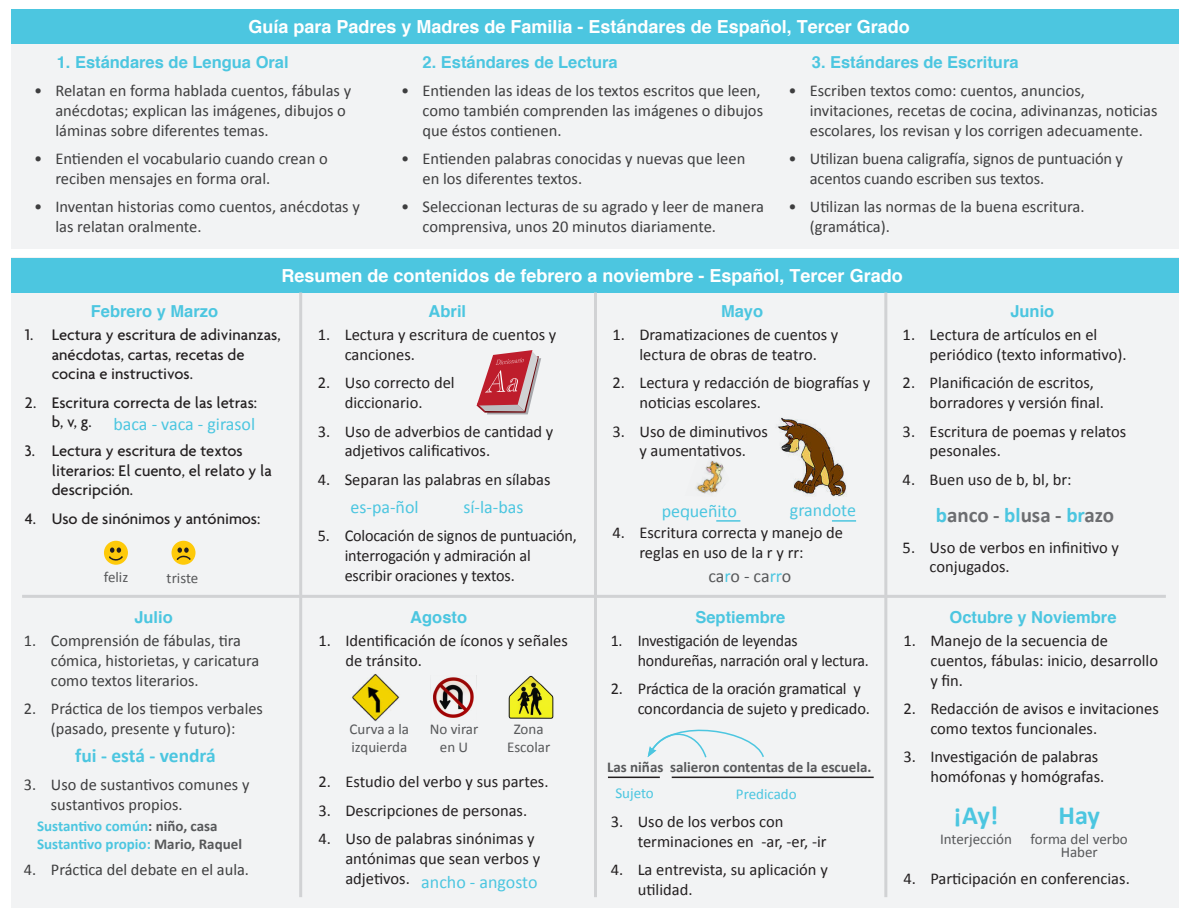
<style>
.page{position:relative;width:1188px;height:918px;background:#fff}
.page>*{position:absolute;margin:0;border:0;box-sizing:border-box;transform-origin:0 0}
.t1{font:700 26.25px "Calibri";color:#4cc6e0}
.t2{font:700 21px "Calibri";color:#6c6d70}
.t3{font:700 19.5px "Calibri";color:#4cc6e0}
.t4{font:700 18px "Helvetica";color:#fff}
.t5{font:18px "Calibri";color:#4cc6e0}
.t6{font:18px "Calibri";letter-spacing:-.01em;color:#57585a}
.t7{font:16.5px/19.8px "Calibri";color:#231f20}
.t8{font:16.5px/19.8px "Calibri";color:#3e3e3f}
.t9{font:500 16.5px/19.8px "Agenda";color:#231f20}
.t10{font:700 16.5px "Helvetica";color:#4cc6e0}
.t11{font:16.5px/19.8px "Calibri";color:#231f20;scale:.96 1}
.t12{font:15px/18px "Calibri";color:#57585a;text-align:center}
.t13{font:700 15px "Calibri";color:#4cc6e0}
.t14{font:700 15px "Calibri";color:#57585a}
.t15{font:15px "Calibri";color:#4cc6e0}
.s1{color:#57585a}
.s2{color:#4cc6e0}
</style>
<div class="page">
<div style="left:11px;top:44px;width:1167px;height:205px;background:#f2f3f4"></div>
<div style="left:11px;top:258px;width:1167px;height:650px;background:#f2f3f4"></div>
<div style="left:11px;top:9px;width:1167px;height:35px;background:#4cc6e0"></div>
<div style="left:11px;top:258px;width:1167px;height:35px;background:#4cc6e0"></div>
<hr style="left:22px;top:595px;width:1144px;height:3px;background:#d1d2d4">
<hr style="left:884px;top:293px;width:3px;height:604px;background:#d1d2d4">
<hr style="left:594px;top:293px;width:3px;height:604px;background:#d1d2d4">
<hr style="left:299px;top:293px;width:3px;height:604px;background:#d1d2d4">
<img style="left:352px;top:674px;width:48px;height:48px">
<img style="left:433px;top:677px;width:41px;height:41px">
<img style="left:509px;top:676px;width:45px;height:43px">
<hr style="left:608px;top:777px;width:52px;height:1px;background:#231f20">
<hr style="left:672px;top:777px;width:202px;height:1px;background:#231f20">
<svg style="left:648px;top:729px;width:116px;height:29px"></svg>
<img style="left:696px;top:460px;width:28px;height:34px">
<hr style="left:716px;top:520px;width:24px;height:2px;background:#4cc6e0">
<img style="left:777px;top:417px;width:70px;height:80px">
<hr style="left:832px;top:520px;width:24px;height:2px;background:#4cc6e0">
<div style="left:104px;top:541px;width:24px;height:24px;background:#feca0a;border-radius:50%"></div>
<svg style="left:109px;top:548px;width:15px;height:14px"></svg>
<div style="left:172px;top:541px;width:24px;height:24px;background:#feca0a;border-radius:50%"></div>
<svg style="left:176px;top:548px;width:15px;height:12px"></svg>
<svg style="left:477px;top:350px;width:64px;height:64px"></svg>
<p class="t4" style="left:249px;top:16px;width:663px">Guía para Padres y Madres de Familia - Estándares de Español, Tercer Grado</p>
<p class="t10" style="left:57px;top:52px;width:234px">1. Estándares de Lengua Oral</p>
<p class="t10" style="left:423px;top:52px;width:197px">2. Estándares de Lectura</p>
<p class="t10" style="left:812px;top:52px;width:208px">3. Estándares de Escritura</p>
<p class="t8" style="left:55px;top:81px;width:297px;text-indent:-21px">• Relatan en forma hablada cuentos, fábulas y anécdotas; explican las imágenes, dibujos o láminas sobre diferentes temas.</p>
<p class="t8" style="left:55px;top:149px;width:274px;text-indent:-21px">• Entienden el vocabulario cuando crean o reciben mensajes en forma oral.</p>
<p class="t8" style="left:55px;top:197px;width:306px;text-indent:-21px">• Inventan historias como cuentos, anécdotas y las relatan oralmente.</p>
<p class="t8" style="left:423px;top:81px;width:342px;text-indent:-21px">• Entienden las ideas de los textos escritos que leen, como también comprenden las imágenes o dibujos que éstos contienen.</p>
<p class="t8" style="left:423px;top:149px;width:324px;text-indent:-21px">• Entienden palabras conocidas y nuevas que leen en los diferentes textos.</p>
<p class="t8" style="left:423px;top:197px;width:343px;text-indent:-21px">• Seleccionan lecturas de su agrado y leer de manera comprensiva, unos 20 minutos diariamente.</p>
<p class="t8" style="left:810px;top:81px;width:349px;text-indent:-21px">• Escriben textos como: cuentos, anuncios, invitaciones, recetas de cocina, adivinanzas, noticias escolares, los revisan y los corrigen adecuamente.</p>
<p class="t8" style="left:810px;top:149px;width:315px;text-indent:-21px">• Utilizan buena caligrafía, signos de puntuación y acentos cuando escriben sus textos.</p>
<p class="t8" style="left:810px;top:197px;width:276px;text-indent:-21px">• Utilizan las normas de la buena escritura. (gramática).</p>
<p class="t10" style="left:91px;top:301px;width:129px">Febrero y Marzo</p>
<p class="t4" style="left:281px;top:264px;width:623px">Resumen de contenidos de febrero a noviembre - Español, Tercer Grado</p>
<p class="t10" style="left:429px;top:301px;width:39px">Abril</p>
<p class="t10" style="left:721px;top:301px;width:44px">Mayo</p>
<p class="t10" style="left:1010px;top:301px;width:46px">Junio</p>
<p class="t9" style="left:52px;top:324px;width:230px;text-indent:-27px">1. Lectura y escritura de adivinanzas, anécdotas, cartas, recetas de cocina e instructivos.</p>
<p class="t9" style="left:52px;top:392px;width:207px;text-indent:-27px">2. Escritura correcta de las letras: b, v, g.</p>
<p class="t9" style="left:52px;top:440px;width:222px;text-indent:-27px">3. Lectura y escritura de textos literarios: El cuento, el relato y la descripción.</p>
<p class="t9" style="left:25px;top:508px;width:237px">4. Uso de sinónimos y antónimos:</p>
<p class="t5" style="left:113px;top:413px;width:143px">baca - vaca - girasol</p>
<p class="t12" style="left:104px;top:568px;width:26px">feliz</p>
<p class="t12" style="left:167px;top:569px;width:33px">triste</p>
<p class="t10" style="left:134px;top:607px;width:40px">Julio</p>
<p class="t8" style="left:51px;top:631px;width:210px;text-indent:-27px">1. Comprensión de fábulas, tira cómica, historietas, y caricatura como textos literarios.</p>
<p class="t8" style="left:24px;top:699px;width:240px;text-align:center">2. Práctica de los tiempos verbales (pasado, presente y futuro):</p>
<p class="t3" style="left:75px;top:743px;width:142px">fui - está - vendrá</p>
<p class="t8" style="left:51px;top:775px;width:200px;text-indent:-27px">3. Uso de sustantivos comunes y sustantivos propios.</p>
<p class="t13" style="left:37px;top:817px;width:182px">Sustantivo común<span class="s1">: niño, casa</span></p>
<p class="t13" style="left:37px;top:834px;width:206px">Sustantivo propio: <span class="s1">Mario, Raquel</span></p>
<p class="t8" style="left:24px;top:860px;width:227px">4. Práctica del debate en el aula.</p>
<p class="t7" style="left:345px;top:325px;width:213px;text-indent:-27px">1. Lectura y escritura de cuentos y canciones.</p>
<p class="t7" style="left:318px;top:373px;width:138px;text-align:center">2. Uso correcto del diccionario.</p>
<p class="t7" style="left:345px;top:421px;width:210px;text-indent:-27px">3. Uso de adverbios de cantidad y adjetivos calificativos.</p>
<p class="t7" style="left:318px;top:469px;width:234px">4. Separan las palabras en sílabas</p>
<p class="t5" style="left:350px;top:496px;width:70px">es-pa-ñol</p>
<p class="t5" style="left:463px;top:496px;width:62px">sí-la-bas</p>
<p class="t7" style="left:345px;top:526px;width:234px;text-indent:-27px">5. Colocación de signos de puntuación, interrogación y admiración al escribir oraciones y textos.</p>
<p class="t10" style="left:410px;top:607px;width:58px">Agosto</p>
<p class="t7" style="left:345px;top:631px;width:224px;text-indent:-27px">1. Identificación de íconos y señales de tránsito.</p>
<p class="t12" style="left:350px;top:721px;width:61px;text-align:left">Curva a la izquierda</p>
<p class="t12" style="left:430px;top:721px;width:50px">No virar en U</p>
<p class="t12" style="left:507px;top:721px;width:45px">Zona<br>Escolar</p>
<p class="t7" style="left:318px;top:772px;width:232px">2. Estudio del verbo y sus partes.</p>
<p class="t7" style="left:318px;top:800px;width:210px">3. Descripciones de personas.</p>
<p class="t7" style="left:345px;top:829px;width:196px;text-indent:-27px">4. Uso de palabras sinónimas y antónimas que sean verbos y adjetivos.</p>
<p class="t5" style="left:421px;top:871px;width:118px">ancho - angosto</p>
<p class="t7" style="left:612px;top:325px;width:227px;text-align:center">1. Dramatizaciones de cuentos y lectura de obras de teatro.</p>
<p class="t7" style="left:639px;top:373px;width:232px;text-indent:-27px">2. Lectura y redacción de biografías y noticias escolares.</p>
<p class="t7" style="left:612px;top:421px;width:157px;text-align:center">3. Uso de diminutivos y aumentativos.</p>
<p class="t5" style="left:662px;top:500px;width:77px">pequeñito</p>
<p class="t5" style="left:790px;top:498px;width:68px">grandote</p>
<p class="t7" style="left:639px;top:523px;width:205px;text-indent:-27px">4. Escritura correcta y manejo de reglas en uso de la r y rr:</p>
<p class="t6" style="left:708px;top:564px;width:85px">ca<span class="s2">r</span>o - ca<span class="s2">rr</span>o</p>
<p class="t10" style="left:695px;top:607px;width:91px">Septiembre</p>
<p class="t11" style="left:638px;top:631px;width:242px;text-indent:-27px">1. Investigación de leyendas hondureñas, narración oral y lectura.</p>
<p class="t7" style="left:638px;top:679px;width:234px;text-indent:-27px">2. Práctica de la oración gramatical y concordancia de sujeto y predicado.</p>
<p class="t14" style="left:607px;top:757px;width:266px">Las niñas salieron contentas de la escuela.</p>
<p class="t15" style="left:615px;top:784px;width:40px">Sujeto</p>
<p class="t15" style="left:736px;top:784px;width:62px">Predicado</p>
<p class="t7" style="left:638px;top:812px;width:190px;text-indent:-27px">3. Uso de los verbos con terminaciones en -ar, -er, -ir</p>
<p class="t7" style="left:638px;top:860px;width:192px;text-indent:-27px">4. La entrevista, su aplicación y utilidad.</p>
<p class="t7" style="left:930px;top:325px;width:198px;text-indent:-27px">1. Lectura de artículos en el periódico (texto informativo).</p>
<p class="t7" style="left:930px;top:373px;width:176px;text-indent:-27px">2. Planificación de escritos, borradores y versión final.</p>
<p class="t7" style="left:930px;top:421px;width:198px;text-indent:-27px">3. Escritura de poemas y relatos pesonales.</p>
<p class="t7" style="left:903px;top:469px;width:171px">4. Buen uso de b, bl, br:</p>
<p class="t2" style="left:936px;top:501px;width:180px"><span class="s2">b</span>anco - <span class="s2">bl</span>usa - <span class="s2">br</span>azo</p>
<p class="t7" style="left:930px;top:537px;width:191px;text-indent:-27px">5. Uso de verbos en infinitivo y conjugados.</p>
<p class="t10" style="left:950px;top:607px;width:168px">Octubre y Noviembre</p>
<p class="t7" style="left:930px;top:631px;width:229px;text-indent:-27px">1. Manejo de la secuencia de cuentos, fábulas: inicio, desarrollo y fin.</p>
<p class="t7" style="left:930px;top:699px;width:230px;text-indent:-27px">2. Redacción de avisos e invitaciones como textos funcionales.</p>
<p class="t7" style="left:930px;top:747px;width:176px;text-indent:-27px">3. Investigación de palabras homófonas y homógrafas.</p>
<p class="t1" style="left:954px;top:798px;width:46px">¡Ay!</p>
<p class="t12" style="left:940px;top:830px;width:74px">Interjección</p>
<p class="t1" style="left:1058px;top:798px;width:43px">Hay</p>
<p class="t12" style="left:1031px;top:832px;width:99px;line-height:13.5px">forma del verbo<br>Haber</p>
<p class="t7" style="left:903px;top:868px;width:228px">4. Participación en conferencias.</p>
</div>
